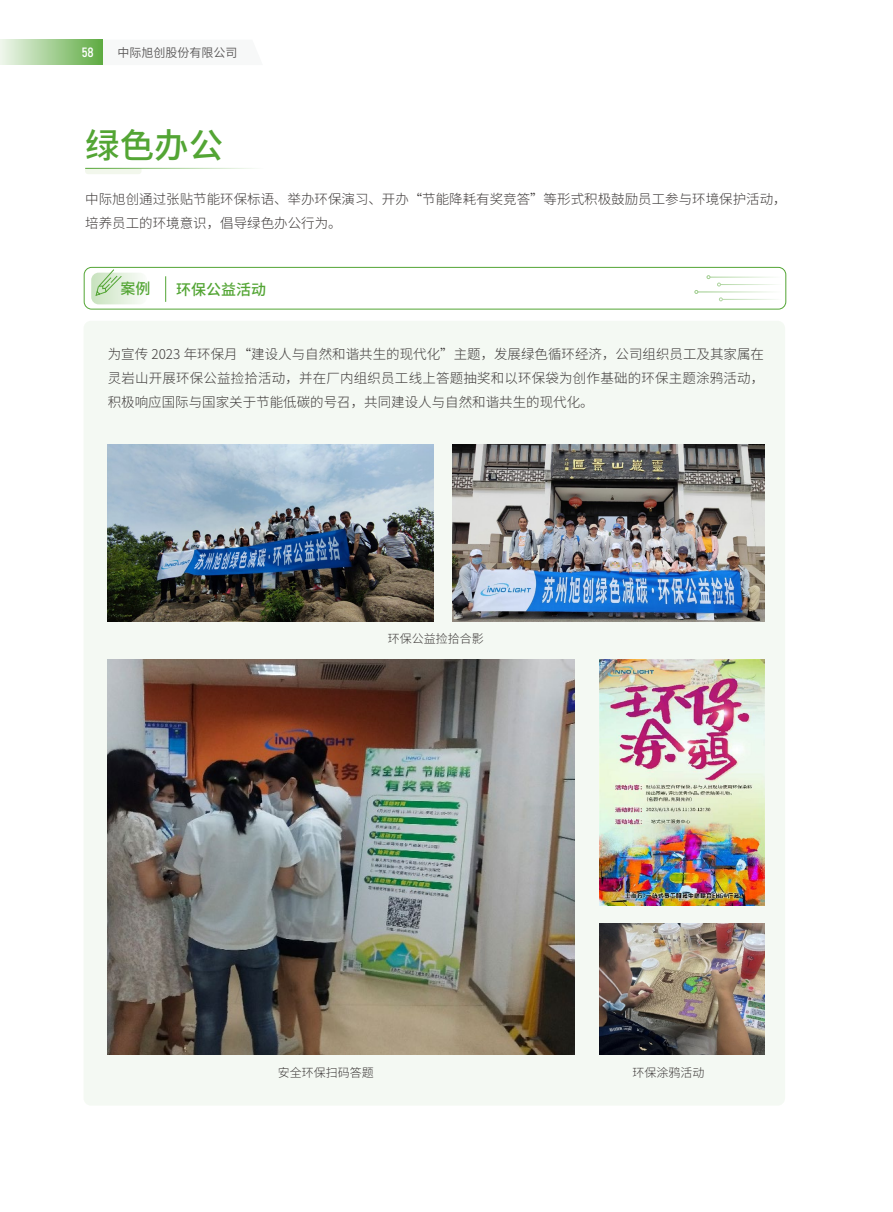
<style>
.page{position:relative;width:893px;height:1212px;background:#fff}
.page>*{position:absolute;margin:0;border:0;box-sizing:border-box;transform-origin:0 0}
.t1{font:500 34.5px "Source Han Sans CN";color:#53a534}
.t2{font:500 15px "Source Han Sans CN";color:#53a534}
.t3{font:300 13.5px/24px "Source Han Sans CN";color:#3e3a39;text-align:justify}
.t4{font:700 13.5px "Akrobat";color:#fff}
.t5{font:300 12px "Source Han Sans CN";color:#3e3a39}
.t6{font:12px "Source Han Sans CN";color:#595757}
</style>
<div class="page">
<div style="left:0;top:40px;width:103px;height:25px;background:linear-gradient(to right,#eff6ec,#5eab41)"></div>
<div style="left:83px;top:321px;width:702px;height:785px;background:#f4f9f3;border-radius:7px"></div>
<div style="left:91px;top:273px;width:56px;height:31px;background:linear-gradient(to right,#c8e2be,#f9fcf9);border-radius:7px"></div>
<svg style="left:95px;top:269px;width:27px;height:27px"></svg>
<svg style="left:165px;top:276px;width:1px;height:26px"></svg>
<div style="left:84px;top:267px;width:702px;height:42px;border:1px solid #53a534;border-radius:7px"></div>
<hr style="left:710px;top:277px;width:76px;height:1px;background:#53a534">
<hr style="left:720px;top:284px;width:66px;height:1px;background:#53a534">
<hr style="left:722px;top:299px;width:64px;height:1px;background:#53a534">
<svg style="left:719px;top:297px;width:4px;height:4px"></svg>
<hr style="left:698px;top:292px;width:88px;height:1px;background:#53a534">
<svg style="left:694px;top:290px;width:4px;height:4px"></svg>
<svg style="left:85px;top:169px;width:57px;height:5px"></svg>
<hr style="left:85px;top:168px;width:179px;height:1px;background:#53a534">
<img style="left:108px;top:445px;width:325px;height:176px">
<img style="left:452px;top:444px;width:312px;height:177px">
<img style="left:108px;top:659px;width:466px;height:395px">
<img style="left:600px;top:659px;width:164px;height:247px">
<img style="left:600px;top:923px;width:164px;height:131px">
<p class="t4" style="left:82px;top:44px;width:14px">58</p>
<p class="t6" style="left:117px;top:46px;width:122px">中际旭创股份有限公司</p>
<h1 class="t1" style="left:85px;top:126px;width:139px">绿色办公</h1>
<p class="t3" style="left:85px;top:188px;width:703px">中际旭创通过张贴节能环保标语、举办环保演习、开办“节能降耗有奖竞答”等形式积极鼓励员工参与环境保护活动，培养员工的环境意识，倡导绿色办公行为。</p>
<p class="t2" style="left:120px;top:280px;width:31px">案例</p>
<p class="t2" style="left:176px;top:281px;width:91px">环保公益活动</p>
<p class="t3" style="left:108px;top:342px;width:658px">为宣传 2023 年环保月“建设人与自然和谐共生的现代化”主题，发展绿色循环经济，公司组织员工及其家属在灵岩山开展环保公益捡拾活动，并在厂内组织员工线上答题抽奖和以环保袋为创作基础的环保主题涂鸦活动，积极响应国际与国家关于节能低碳的号召，共同建设人与自然和谐共生的现代化。</p>
<p class="t5" style="left:388px;top:631px;width:97px">环保公益捡拾合影</p>
<p class="t5" style="left:278px;top:1065px;width:97px">安全环保扫码答题</p>
<p class="t5" style="left:632px;top:1065px;width:73px">环保涂鸦活动</p>
</div>
